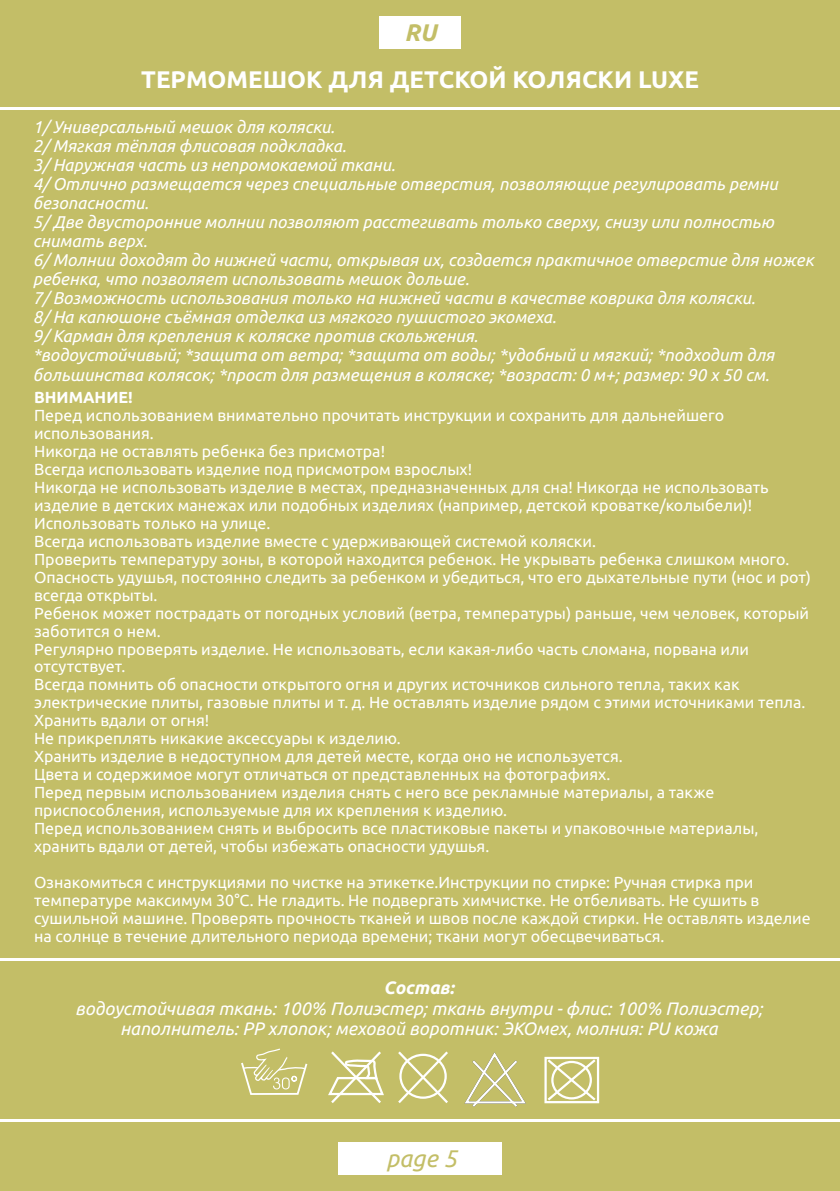
<style>
.page{position:relative;width:840px;height:1191px;background:#fff}
.page>*{position:absolute;margin:0;border:0;box-sizing:border-box;transform-origin:0 0}
.t1{font:700 24px "Ubuntu";color:#fff}
.t2{font:italic 24px "Ubuntu";color:#c3be67}
.t3{font:italic 700 24px "Ubuntu";color:#c3be67}
.t4{font:italic 18px/20.2px "Ubuntu";color:#fff;text-align:center}
.t5{font:italic 700 18px "Ubuntu";color:#fff}
.t6{font:italic 17px/19px "Ubuntu";color:#fff}
.t7{font:16px/18px "Ubuntu";color:#fff}
.t8{font:700 16px "Ubuntu";color:#fff}
</style>
<div class="page">
<div style="left:0;top:0;width:839px;height:1191px;background:#c3be67"></div>
<div style="left:379px;top:16px;width:82px;height:33px;background:#fff"></div>
<div style="left:338px;top:1142px;width:164px;height:32px;background:#fff"></div>
<hr style="left:0;top:1119px;width:839px;height:3px;background:#fff">
<hr style="left:0;top:107px;width:839px;height:3px;background:#fff">
<hr style="left:0;top:958px;width:839px;height:3px;background:#fff">
<svg style="left:241px;top:1048px;width:67px;height:47px"></svg>
<svg style="left:464px;top:1052px;width:62px;height:55px"></svg>
<div style="left:544px;top:1056px;width:55px;height:47px;border:2px solid #fff"></div>
<svg style="left:545px;top:1057px;width:52px;height:45px"></svg>
<svg style="left:328px;top:1051px;width:56px;height:52px"></svg>
<svg style="left:398px;top:1051px;width:50px;height:52px"></svg>
<h1 class="t3" style="left:404px;top:22px;width:34px">RU</h1>
<h1 class="t1" style="left:141px;top:70px;width:559px">ТЕРМОМЕШОК ДЛЯ ДЕТСКОЙ КОЛЯСКИ LUXE</h1>
<p class="t6" style="left:33px;top:118px;width:782px">1/ Универсальный мешок для коляски.<br>2/ Мягкая тёплая флисовая подкладка.<br>3/ Наружная часть из непромокаемой ткани.<br>4/ Отлично размещается через специальные отверстия, позволяющие регулировать ремни безопасности.<br>5/ Две двусторонние молнии позволяют расстегивать только сверху, снизу или полностью снимать верх.<br>6/ Молнии доходят до нижней части, открывая их, создается практичное отверстие для ножек ребенка, что позволяет использовать мешок дольше.<br>7/ Возможность использования только на нижней части в качестве коврика для коляски.<br>8/ На капюшоне съёмная отделка из мягкого пушистого экомеха.<br>9/ Карман для крепления к коляске против скольжения.<br>*водоустойчивый; *защита от ветра; *защита от воды; *удобный и мягкий; *подходит для большинства колясок; *прост для размещения в коляске; *возраст: 0 м+; размер: 90 х 50 см.</p>
<p class="t8" style="left:34px;top:391px;width:100px">ВНИМАНИЕ!</p>
<p class="t7" style="left:34px;top:407px;width:778px">Перед использованием внимательно прочитать инструкции и сохранить для дальнейшего использования.<br>Никогда не оставлять ребенка без присмотра!<br>Всегда использовать изделие под присмотром взрослых!<br>Никогда не использовать изделие в местах, предназначенных для сна! Никогда не использовать изделие в детских манежах или подобных изделиях (например, детской кроватке/колыбели)!<br>Использовать только на улице.<br>Всегда использовать изделие вместе с удерживающей системой коляски.<br>Проверить температуру зоны, в которой находится ребенок. Не укрывать ребенка слишком много.<br>Опасность удушья, постоянно следить за ребенком и убедиться, что его дыхательные пути (нос и рот) всегда открыты.<br>Ребенок может пострадать от погодных условий (ветра, температуры) раньше, чем человек, который заботится о нем.<br>Регулярно проверять изделие. Не использовать, если какая-либо часть сломана, порвана или отсутствует.<br>Всегда помнить об опасности открытого огня и других источников сильного тепла, таких как электрические плиты, газовые плиты и т. д. Не оставлять изделие рядом с этими источниками тепла.<br>Хранить вдали от огня!<br>Не прикреплять никакие аксессуары к изделию.<br>Хранить изделие в недоступном для детей месте, когда оно не используется.<br>Цвета и содержимое могут отличаться от представленных на фотографиях.<br>Перед первым использованием изделия снять с него все рекламные материалы, а также приспособления, используемые для их крепления к изделию.<br>Перед использованием снять и выбросить все пластиковые пакеты и упаковочные материалы, хранить вдали от детей, чтобы избежать опасности удушья.</p>
<p class="t7" style="left:34px;top:874px;width:777px">Ознакомиться с инструкциями по чистке на этикетке.Инструкции по стирке: Ручная стирка при температуре максимум 30°С. Не гладить. Не подвергать химчистке. Не отбеливать. Не сушить в сушильной машине. Проверять прочность тканей и швов после каждой стирки. Не оставлять изделие на солнце в течение длительного периода времени; ткани могут обесцвечиваться.</p>
<p class="t5" style="left:383px;top:980px;width:72px">Состав:</p>
<p class="t4" style="left:75px;top:999px;width:688px">водоустойчивая ткань: 100% Полиэстер; ткань внутри - флис: 100% Полиэстер; наполнитель: PP хлопок; меховой воротник: ЭКОмех, молния: PU кожа</p>
<h1 class="t2" style="left:386px;top:1148px;width:72px">page 5</h1>
</div>
